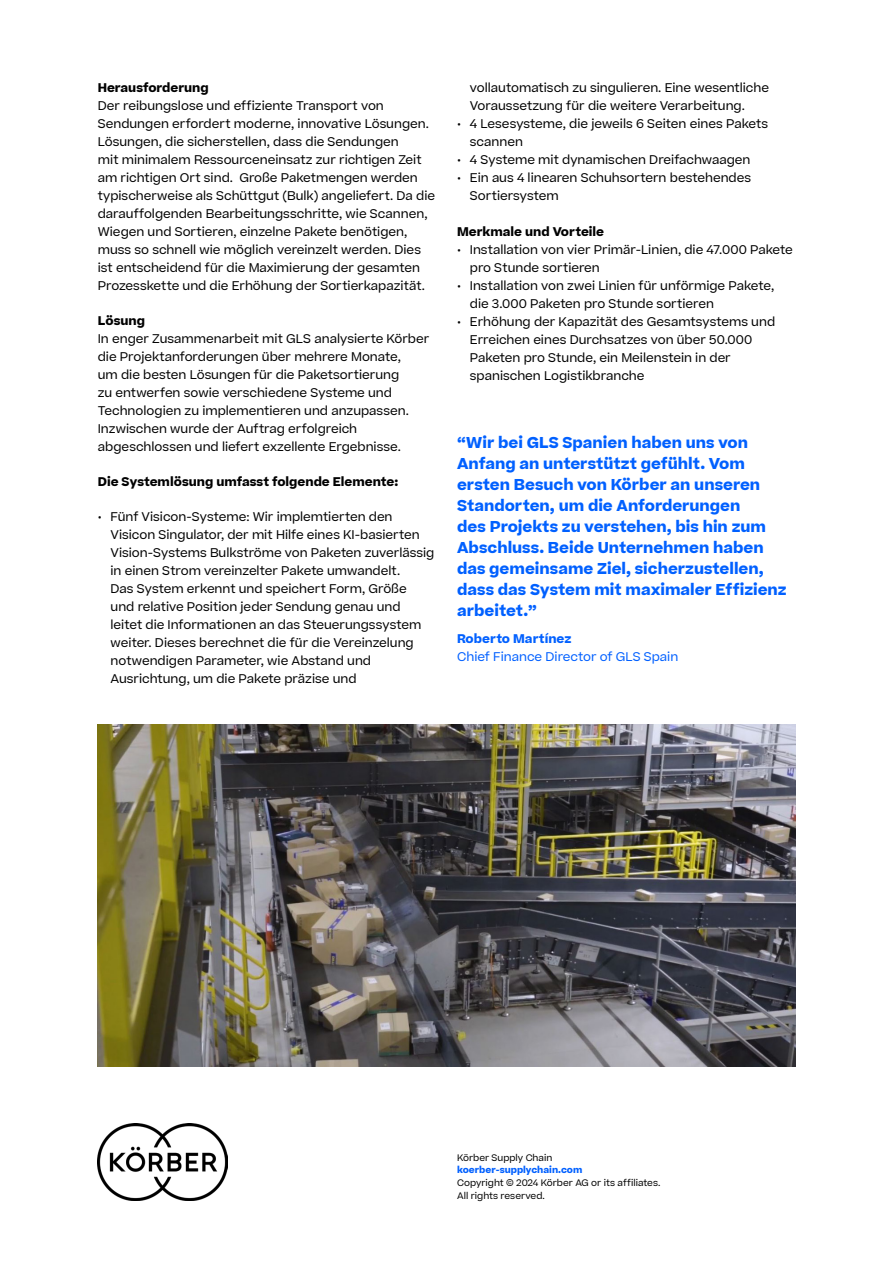
<style>
.page{position:relative;width:893px;height:1263px;background:#fff}
.page>*{position:absolute;margin:0;border:0;box-sizing:border-box;transform-origin:0 0}
.t1{font:700 15px/21px "Koerber";color:#0060ff}
.t2{font:12px/18px "Koerber";color:#000}
.t3{font:700 12px "Koerber";color:#000}
.t4{font:12px "Koerber";color:#0060ff}
.t5{font:700 12px "Koerber";color:#0060ff}
.t6{font:9px/12.8px "Koerber";color:#000}
.t7{font:700 9px "Koerber";color:#0060ff}
</style>
<div class="page">
<img style="left:98px;top:1124px;width:130px;height:76px">
<img style="left:98px;top:725px;width:697px;height:341px">
<p class="t3" style="left:98px;top:79px;width:113px">Herausforderung</p>
<p class="t2" style="left:98px;top:96px;width:339px">Der reibungslose und effiziente Transport von Sendungen erfordert moderne, innovative Lösungen.<br>Lösungen, die sicherstellen, dass die Sendungen<br>mit minimalem Ressourceneinsatz zur richtigen Zeit am richtigen Ort sind. Große Paketmengen werden typischerweise als Schüttgut (Bulk) angeliefert. Da die darauffolgenden Bearbeitungsschritte, wie Scannen, Wiegen und Sortieren, einzelne Pakete benötigen, muss so schnell wie möglich vereinzelt werden. Dies ist entscheidend für die Maximierung der gesamten Prozesskette und die Erhöhung der Sortierkapazität.</p>
<p class="t3" style="left:98px;top:312px;width:49px">Lösung</p>
<p class="t2" style="left:98px;top:329px;width:333px">In enger Zusammenarbeit mit GLS analysierte Körber die Projektanforderungen über mehrere Monate,<br>um die besten Lösungen für die Paketsortierung<br>zu entwerfen sowie verschiedene Systeme und Technologien zu implementieren und anzupassen.<br>Inzwischen wurde der Auftrag erfolgreich abgeschlossen und liefert exzellente Ergebnisse.</p>
<p class="t3" style="left:98px;top:473px;width:302px">Die Systemlösung umfasst folgende Elemente:</p>
<p class="t2" style="left:111px;top:507px;width:325px;text-indent:-13px">• Fünf Visicon-Systeme: Wir implemtierten den Visicon Singulator, der mit Hilfe eines KI-basierten Vision-Systems Bulkströme von Paketen zuverlässig in einen Strom vereinzelter Pakete umwandelt.<br>Das System erkennt und speichert Form, Größe<br>und relative Position jeder Sendung genau und leitet die Informationen an das Steuerungssystem weiter. Dieses berechnet die für die Vereinzelung notwendigen Parameter, wie Abstand und Ausrichtung, um die Pakete präzise und</p>
<p class="t2" style="left:470px;top:78px;width:301px">vollautomatisch zu singulieren. Eine wesentliche<br>Voraussetzung für die weitere Verarbeitung.</p>
<p class="t2" style="left:470px;top:114px;width:300px;text-indent:-13px">• 4 Lesesysteme, die jeweils 6 Seiten eines Pakets scannen</p>
<p class="t2" style="left:457px;top:150px;width:295px">• 4 Systeme mit dynamischen Dreifachwaagen</p>
<p class="t2" style="left:470px;top:168px;width:283px;text-indent:-13px">• Ein aus 4 linearen Schuhsortern bestehendes<br>Sortiersystem</p>
<p class="t3" style="left:457px;top:223px;width:148px">Merkmale und Vorteile</p>
<p class="t2" style="left:470px;top:240px;width:324px;text-indent:-13px">• Installation von vier Primär-Linien, die 47.000 Pakete pro Stunde sortieren</p>
<p class="t2" style="left:470px;top:276px;width:306px;text-indent:-13px">• Installation von zwei Linien für unförmige Pakete, die 3.000 Paketen pro Stunde sortieren</p>
<p class="t2" style="left:470px;top:312px;width:307px;text-indent:-13px">• Erhöhung der Kapazität des Gesamtsystems und Erreichen eines Durchsatzes von über 50.000<br>Paketen pro Stunde, ein Meilenstein in der spanischen Logistikbranche</p>
<p class="t1" style="left:457px;top:432px;width:331px">“Wir bei GLS Spanien haben uns von Anfang an unterstützt gefühlt. Vom ersten Besuch von Körber an unseren Standorten, um die Anforderungen<br>des Projekts zu verstehen, bis hin zum Abschluss. Beide Unternehmen haben das gemeinsame Ziel, sicherzustellen, dass das System mit maximaler Effizienz arbeitet.”</p>
<p class="t5" style="left:457px;top:630px;width:116px">Roberto Martínez</p>
<p class="t4" style="left:457px;top:648px;width:223px">Chief Finance Director of GLS Spain</p>
<p class="t6" style="left:457px;top:1151px;width:97px">Körber Supply Chain</p>
<p class="t7" style="left:457px;top:1164px;width:127px">koerber-supplychain.com</p>
<p class="t6" style="left:457px;top:1176px;width:205px">Copyright © 2024 Körber AG or its affiliates.<br>All rights reserved.</p>
</div>
